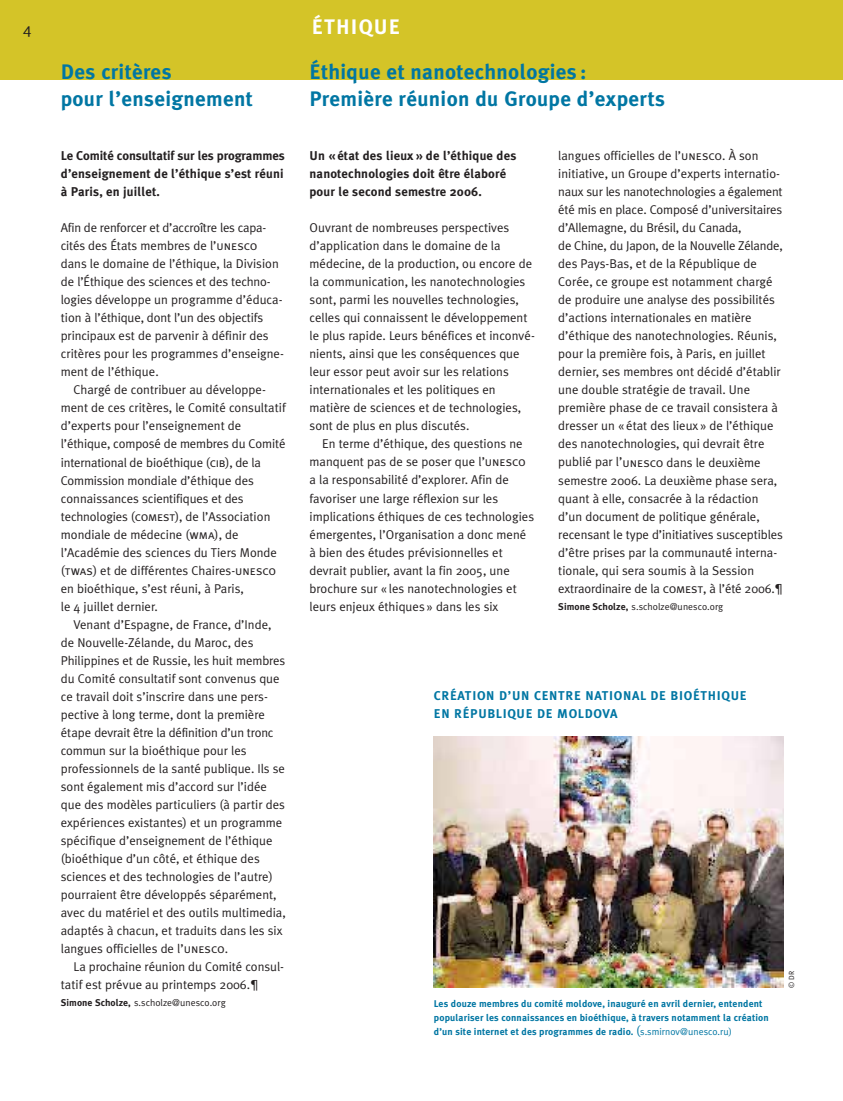
<style>
.page{position:relative;width:843px;height:1101px;background:#fff}
.page>*{position:absolute;margin:0;border:0;box-sizing:border-box;transform-origin:0 0}
.t1{font:700 21px/27px "Meta Plus";letter-spacing:.015em;color:#0076a3}
.t2{font:700 21px "Meta Plus";letter-spacing:.055em;color:#fff}
.t3{font:18px "Eureka";color:#231f20}
.t4{font:12.75px/18px "Meta Plus Normal";color:#231f20}
.t5{font:700 12.75px/18px "Meta Plus";letter-spacing:.01em;color:#231f20}
.t6{font:700 12.75px/18px "Meta Plus";letter-spacing:.055em;color:#0076a3}
.t7{font:700 9.75px/14.2px "Meta Plus";letter-spacing:.015em;color:#0076a3}
.t8{font:9.75px "Meta Plus Normal";letter-spacing:.005em;color:#231f20}
.t9{font:7.5px "Meta Plus Normal";color:#231f20}
.s1{font-family:"Meta Plus Normal Caps"}
.s2{font-family:"Meta Plus";font-weight:700}
.s3{font-family:"Meta Plus Normal";font-weight:400;font-size:12.75px}
.s4{font-family:"Meta Plus Normal";font-weight:400}
</style>
<div class="page">
<div style="left:0;top:0;width:843px;height:79px;background:#d4c428"></div>
<img style="left:434px;top:737px;width:350px;height:250px">
<h2 class="t3" style="left:23px;top:23px;width:9px">4</h2>
<h1 class="t2" style="left:312px;top:19px;width:90px">ÉTHIQUE</h1>
<h1 class="t1" style="left:61px;top:60px;width:194px">Des critères<br>pour l’enseignement</h1>
<p class="t5" style="left:61px;top:148px;width:226px;text-align:justify">Le Comité consultatif sur les programmes d’enseignement de l’éthique s’est réuni à Paris, en juillet.</p>
<p class="t4" style="left:61px;top:220px;width:225px">Afin de renforcer et d’accroître les capa&shy;cités des États membres de l’<span class="s1">unesco </span>dans le domaine de l’éthique, la Division de l’Éthique des sciences et des techno&shy;logies développe un programme d’éduca&shy;tion à l’éthique, dont l’un des objectifs principaux est de parvenir à définir des critères pour les programmes d’enseigne&shy;ment de l’éthique.</p>
<p class="t4" style="left:61px;top:382px;width:226px;text-indent:13px">Chargé de contribuer au développe&shy;ment de ces critères, le Comité consultatif d’experts pour l’enseignement de l’éthique, composé de membres du Comité international de bioéthique (<span class="s1">cib</span>), de la Commission mondiale d’éthique des connaissances scientifiques et des technologies (<span class="s1">comest</span>), de l’Association mondiale de médecine (<span class="s1">wma</span>), de l’Académie des sciences du Tiers Monde (<span class="s1">twas</span>) et de différentes Chaires-<span class="s1">unesco </span>en bioéthique, s’est réuni, à Paris,<br>le 4 juillet dernier.</p>
<p class="t4" style="left:61px;top:616px;width:227px;text-indent:13px">Venant d’Espagne, de France, d’Inde, de Nouvelle-Zélande, du Maroc, des Philippines et de Russie, les huit membres du Comité consultatif sont convenus que ce travail doit s’inscrire dans une pers&shy;pective à long terme, dont la première étape devrait être la définition d’un tronc commun sur la bioéthique pour les professionnels de la santé publique. Ils se sont également mis d’accord sur l’idée que des modèles particuliers (à partir des expériences existantes) et un programme spécifique d’enseignement de l’éthique (bioéthique d’un côté, et éthique des sciences et des technologies de l’autre) pourraient être développés séparément, avec du matériel et des outils multimedia, adaptés à chacun, et traduits dans les six langues officielles de l’<span class="s1">unesco</span>.</p>
<p class="t4" style="left:61px;top:958px;width:225px;text-indent:13px">La prochaine réunion du Comité consul&shy;tatif est prévue au printemps 2006.¶</p>
<p class="t8" style="left:61px;top:1000px;width:167px"><span class="s2">Simone Scholze,</span> s.scholze@unesco.org</p>
<h1 class="t1" style="left:310px;top:60px;width:357px">Éthique et nanotechnologies :<br>Première réunion du Groupe d’experts</h1>
<p class="t5" style="left:310px;top:148px;width:208px">Un « état des lieux » de l’éthique des nanotechnologies doit être élaboré pour le second semestre 2006.</p>
<p class="t4" style="left:310px;top:220px;width:227px">Ouvrant de nombreuses perspectives d’application dans le domaine de la médecine, de la production, ou encore de la communication, les nanotechnologies sont, parmi les nouvelles technologies, celles qui connaissent le développement le plus rapide. Leurs bénéfices et inconvé&shy;nients, ainsi que les conséquences que leur essor peut avoir sur les relations internationales et les politiques en matière de sciences et de technologies, sont de plus en plus discutés.</p>
<p class="t4" style="left:310px;top:436px;width:226px;text-indent:13px">En terme d’éthique, des questions ne manquent pas de se poser que l’<span class="s1">unesco </span>a la responsabilité d’explorer. Afin de favoriser une large réflexion sur les implications éthiques de ces technologies émergentes, l’Organisation a donc mené à bien des études prévisionnelles et devrait publier, avant la fin 2005, une brochure sur « les nanotechnologies et leurs enjeux éthiques » dans les six</p>
<p class="t4" style="left:558px;top:148px;width:226px">langues officielles de l’<span class="s1">unesco</span>. À son initiative, un Groupe d’experts internatio&shy;naux sur les nanotechnologies a également été mis en place. Composé d’universitaires d’Allemagne, du Brésil, du Canada,<br>de Chine, du Japon, de la Nouvelle Zélande, des Pays-Bas, et de la République de Corée, ce groupe est notamment chargé de produire une analyse des possibilités d’actions internationales en matière d’éthique des nanotechnologies. Réunis, pour la première fois, à Paris, en juillet dernier, ses membres ont décidé d’établir une double stratégie de travail. Une première phase de ce travail consistera à dresser un « état des lieux » de l’éthique des nanotechnologies, qui devrait être publié par l’<span class="s1">unesco</span> dans le deuxième semestre 2006. La deuxième phase sera, quant à elle, consacrée à la rédaction d’un document de politique générale, recensant le type d’initiatives susceptibles d’être prises par la communauté interna&shy;tionale, qui sera soumis à la Session extraordinaire de la <span class="s1">comest</span>, à l’été 2006.¶</p>
<p class="t8" style="left:558px;top:604px;width:167px"><span class="s2">Simone Scholze,</span> s.scholze@unesco.org</p>
<p class="t6" style="left:434px;top:688px;width:314px">CRÉATION D’UN CENTRE NATIONAL DE BIOÉTHIQUE<br>EN RÉPUBLIQUE DE MOLDOVA</p>
<p class="t7" style="left:434px;top:997px;width:336px">Les douze membres du comité moldove, inauguré en avril dernier, entendent populariser les connaissances en bioéthique, à travers notamment la création d’un site internet et des programmes de radio. <span class="s3">(</span><span class="s4">s.smirnov@unesco.ru)</span></p>
<p class="t9" style="left:789px;top:988px;width:18px;rotate:-90deg">© DR</p>
</div>
